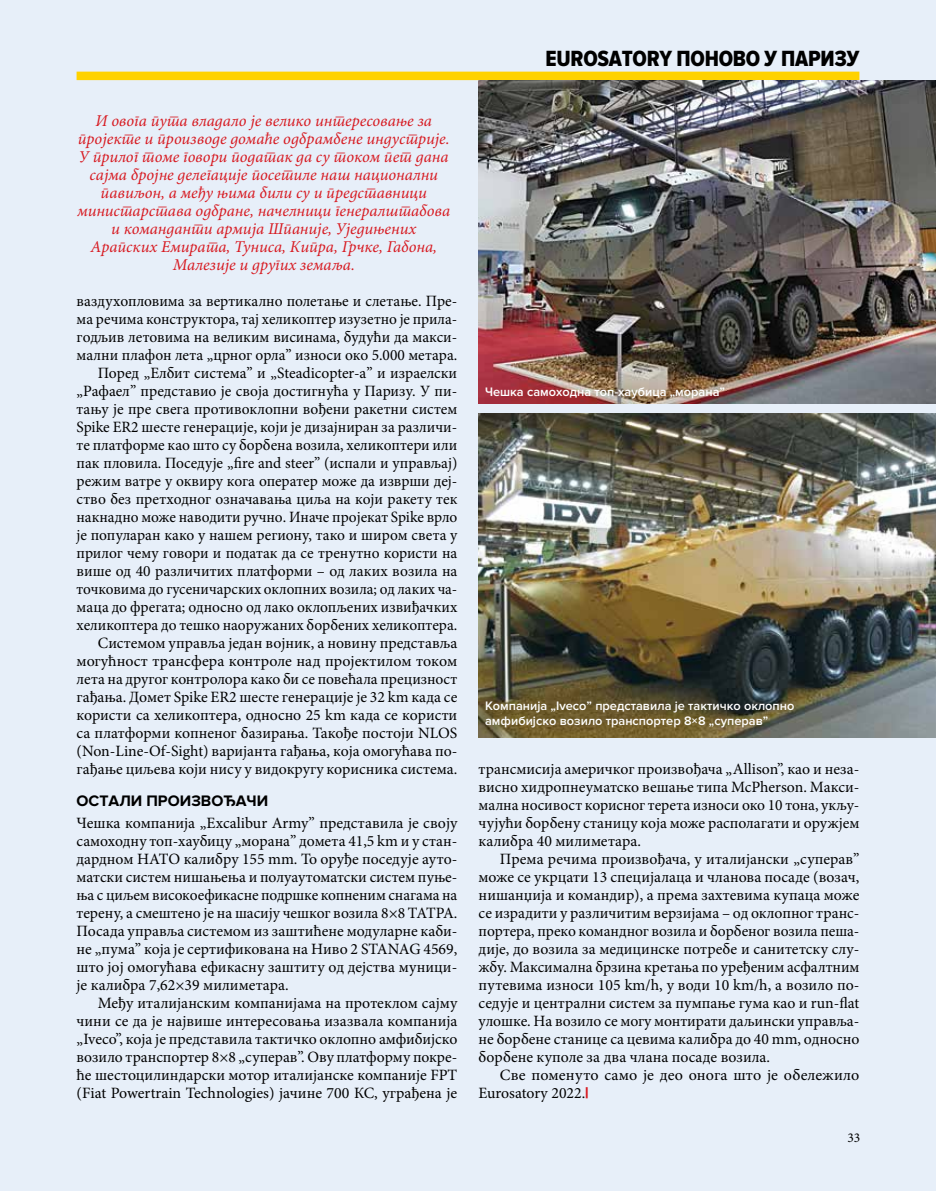
<style>
.page{position:relative;width:936px;height:1191px;background:#fff}
.page>*{position:absolute;margin:0;border:0;box-sizing:border-box;transform-origin:0 0}
.t1{font:22.8px "Proxima Nova Cond Extrabld";letter-spacing:-.01em;color:#000}
.t2{font:italic 16.5px/18px "Minion Pro";color:#d71920;text-align:center}
.t3{font:15.75px/18px "Minion Pro";color:#000;text-align:justify}
.t4{font:700 15.75px "Proxima Nova";color:#000}
.t5{font:13.5px "Minion Pro";color:#000}
.t6{font:600 12.75px/15px "Proxima Nova";color:#fff}
.s1{font-family:"Proxima Nova";font-weight:900;color:#d71920}
</style>
<div class="page">
<div style="left:0;top:0;width:935px;height:1191px;background:#e7eff9"></div>
<div style="left:77px;top:72px;width:782px;height:8px;background:#ffd200"></div>
<img style="left:478px;top:413px;width:457px;height:324px">
<img style="left:478px;top:80px;width:457px;height:324px">
<p class="t2" style="left:77px;top:112px;width:374px">И овога пута владало је велико интересовање за пројекте и производе домаће одбрамбене индустрије.<br>У прилог томе говори податак да су током пет дана сајма бројне делегације посетиле наш национални павиљон, а међу њима били су и представници министарстава одбране, начелници генералштабова и команданти армија Шпаније, Уједињених Арапских Емирата, Туниса, Кипра, Грчке, Габона, Малезије и других земаља.</p>
<p class="t3" style="left:77px;top:292px;width:382px;text-align:right">ваздухопловима за вертикално полетање и слетање. Пре&shy;ма речима конструктора, тај хеликоптер изузетно је прила&shy;годљив летовима на великим висинама, будући да макси&shy;мални плафон лета „црног орла” износи око 5.000 метара.<br>Поред „Елбит система” и „Steadicopter-а” и израелски „Рафаел” представио је своја достигнућа у Паризу. У пи&shy;тању је пре свега противоклопни вођени ракетни систем Spike ER2 шесте генерације, који је дизајниран за различи&shy;те платформе као што су борбена возила, хеликоптери или пак пловила. Поседује „fire and steer” (испали и управљај) режим ватре у оквиру кога оператер може да изврши деј&shy;ство без претходног означавања циља на који ракету тек накнадно може наводити ручно. Иначе пројекат Spike врло је популаран како у нашем региону, тако и широм света у прилог чему говори и податак да се тренутно користи на више од 40 различитих платформи – од лаких возила на точковима до гусеничарских оклопних возила; од лаких ча&shy;маца до фрегата; односно од лако оклопљених извиђачких хеликоптера до тешко наоружаних борбених хеликоптера.<br>Системом управља један војник, а новину представља могућност трансфера контроле над пројектилом током лета на другог контролора како би се повећала прецизност гађања. Домет Spike ER2 шесте генерације је 32 km када се користи са хеликоптера, односно 25 km када се користи са платформи копненог базирања. Такође постоји NLOS (Non-Line-Of-Sight) варијанта гађања, која омогућава по&shy;гађање циљева који нису у видокругу корисника система.</p>
<p class="t4" style="left:77px;top:791px;width:193px">ОСТАЛИ ПРОИЗВОЂАЧИ</p>
<p class="t3" style="left:77px;top:814px;width:382px">Чешка компанија „Excalibur Army” представила је своју самоходну топ-хаубицу „морана” домета 41,5 km и у стан&shy;дардном НАТО калибру 155 mm. То оруђе поседује ауто&shy;матски систем нишањења и полуаутоматски систем пуње&shy;ња с циљем високоефикасне подршке копненим снагама на терену, а смештено је на шасију чешког возила 8×8 ТАТРА.<br>Посада управља системом из заштићене модуларне каби&shy;не „пума” која је сертификована на Ниво 2 STANAG 4569, што јој омогућава ефикасну заштиту од дејства муници&shy;је калибра 7,62×39 милиметара.</p>
<p class="t3" style="left:77px;top:994px;width:382px;text-indent:21px">Међу италијанским компанијама на протеклом сајму чини се да је највише интересовања изазвала компанија „Iveco”, која је представила тактичко оклопно амфибијско возило транспортер 8×8 „суперав”. Ову платформу покре&shy;ће шестоцилиндарски мотор италијанске компаније FPT (Fiat Powertrain Technologies) јачине 700 КС, уграђена је</p>
<h1 class="t1" style="left:545px;top:46px;width:315px">EUROSATORY ПОНОВО У ПАРИЗУ</h1>
<p class="t6" style="left:485px;top:384px;width:241px">Чешка самоходна топ-хаубица „морана”</p>
<p class="t6" style="left:485px;top:698px;width:311px">Компанија „Iveco” представила је тактичко оклопно амфибијско возило транспортер 8×8 „суперав”</p>
<p class="t3" style="left:478px;top:760px;width:382px">трансмисија америчког произвођача „Allison”, као и неза&shy;висно хидропнеуматско вешање типа McPherson. Макси&shy;мална носивост корисног терета износи око 10 тона, укљу&shy;чујући борбену станицу која може располагати и оружјем калибра 40 милиметара.</p>
<p class="t3" style="left:478px;top:850px;width:382px;text-indent:21px">Према речима произвођача, у италијански „суперав” може се укрцати 13 специјалаца и чланова посаде (возач, нишанџија и командир), а према захтевима купаца може се израдити у различитим верзијама – од оклопног транс&shy;портера, преко командног возила и борбеног возила пеша&shy;дије, до возила за медицинске потребе и санитетску слу&shy;жбу. Максимална брзина кретања по уређеним асфалтним путевима износи 105 km/h, у води 10 km/h, а возило по&shy;седује и централни систем за пумпање гума као и run-flat улошке. На возило се могу монтирати даљински управља&shy;не борбене станице са цевима калибра до 40 mm, односно борбене куполе за два члана посаде возила.</p>
<p class="t3" style="left:478px;top:1066px;width:382px;text-indent:21px">Све поменуто само је део онога што је обележило<br>Eurosatory 2022.<span class="s1">|</span></p>
<p class="t5" style="left:847px;top:1128px;width:14px">33</p>
</div>
